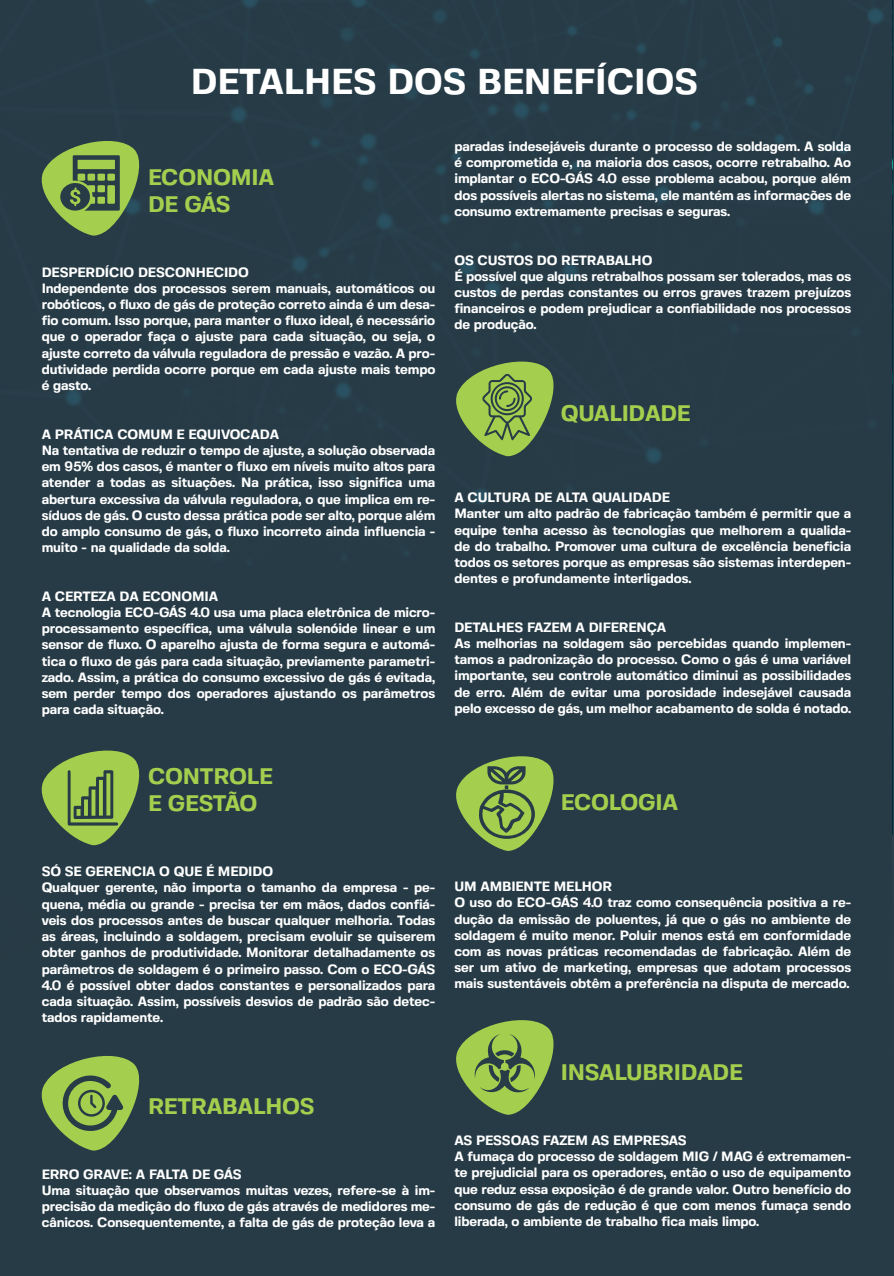
<style>
.page{position:relative;width:894px;height:1276px;background:#fff}
.page>*{position:absolute;margin:0;border:0;box-sizing:border-box;transform-origin:0 0}
.t1{font:700 36px "Fivo Sans";color:#fff}
.t2{font:700 22.5px "Fivo Sans";letter-spacing:-.01em;color:#a4cf4e}
.t3{font:700 13.5px/16.2px "Fivo Sans";letter-spacing:-.01em;color:#fff;text-align:justify}
</style>
<div class="page">
<div style="left:0;top:0;width:893px;height:1276px;background:#273b46"></div>
<img style="left:891px;top:1px;width:1px;height:834px">
<svg style="left:34px;top:131px;width:116px;height:105px;background:#597749"></svg>
<svg style="left:34px;top:740px;width:116px;height:105px;background:#607f49"></svg>
<svg style="left:34px;top:1045px;width:116px;height:106px;background:#607e49"></svg>
<svg style="left:448px;top:351px;width:116px;height:106px;background:#62814a"></svg>
<svg style="left:448px;top:746px;width:116px;height:105px;background:#5e7d49"></svg>
<svg style="left:448px;top:1010px;width:116px;height:105px;background:#618049"></svg>
<p class="t1" style="left:191px;top:59px;width:509px">DETALHES DOS BENEFÍCIOS</p>
<p class="t2" style="left:148px;top:163px;width:127px">ECONOMIA</p>
<p class="t2" style="left:148px;top:190px;width:84px">DE GÁS</p>
<p class="t3" style="left:42px;top:264px;width:209px">DESPERDÍCIO DESCONHECIDO</p>
<p class="t3" style="left:42px;top:280px;width:395px">Independente dos processos serem manuais, automáticos ou robóticos, o fluxo de gás de proteção correto ainda é um desa&shy;fio comum. Isso porque, para manter o fluxo ideal, é necessário que o operador faça o ajuste para cada situação, ou seja, o ajuste correto da válvula reguladora de pressão e vazão. A pro&shy;dutividade perdida ocorre porque em cada ajuste mais tempo é gasto.</p>
<p class="t3" style="left:42px;top:426px;width:239px">A PRÁTICA COMUM E EQUIVOCADA</p>
<p class="t3" style="left:42px;top:442px;width:395px">Na tentativa de reduzir o tempo de ajuste, a solução observada em 95% dos casos, é manter o fluxo em níveis muito altos para atender a todas as situações. Na prática, isso significa uma abertura excessiva da válvula reguladora, o que implica em re&shy;síduos de gás. O custo dessa prática pode ser alto, porque além do amplo consumo de gás, o fluxo incorreto ainda influencia - muito - na qualidade da solda.</p>
<p class="t3" style="left:42px;top:588px;width:178px">A CERTEZA DA ECONOMIA</p>
<p class="t3" style="left:42px;top:604px;width:395px">A tecnologia ECO-GÁS 4.0 usa uma placa eletrônica de micro&shy;processamento específica, uma válvula solenóide linear e um sensor de fluxo. O aparelho ajusta de forma segura e automá&shy;tica o fluxo de gás para cada situação, previamente parametri&shy;zado. Assim, a prática do consumo excessivo de gás é evitada, sem perder tempo dos operadores ajustando os parâmetros para cada situação.</p>
<p class="t3" style="left:454px;top:138px;width:398px">paradas indesejáveis durante o processo de soldagem. A solda é comprometida e, na maioria dos casos, ocorre retrabalho. Ao implantar o ECO-GÁS 4.0 esse problema acabou, porque além dos possíveis alertas no sistema, ele mantém as informações de consumo extremamente precisas e seguras.</p>
<p class="t3" style="left:454px;top:252px;width:199px">OS CUSTOS DO RETRABALHO</p>
<p class="t3" style="left:454px;top:268px;width:398px">É possível que alguns retrabalhos possam ser tolerados, mas os custos de perdas constantes ou erros graves trazem prejuízos financeiros e podem prejudicar a confiabilidade nos processos de produção.</p>
<p class="t2" style="left:560px;top:399px;width:131px">QUALIDADE</p>
<p class="t3" style="left:454px;top:489px;width:217px">A CULTURA DE ALTA QUALIDADE</p>
<p class="t3" style="left:454px;top:505px;width:398px">Manter um alto padrão de fabricação também é permitir que a equipe tenha acesso às tecnologias que melhorem a qualida&shy;de do trabalho. Promover uma cultura de excelência beneficia todos os setores porque as empresas são sistemas interdepen&shy;dentes e profundamente interligados.</p>
<p class="t3" style="left:454px;top:619px;width:213px">DETALHES FAZEM A DIFERENÇA</p>
<p class="t3" style="left:454px;top:635px;width:398px">As melhorias na soldagem são percebidas quando implemen&shy;tamos a padronização do processo. Como o gás é uma variável importante, seu controle automático diminui as possibilidades de erro. Além de evitar uma porosidade indesejável causada pelo excesso de gás, um melhor acabamento de solda é notado.</p>
<p class="t2" style="left:148px;top:763px;width:126px">CONTROLE</p>
<p class="t2" style="left:148px;top:790px;width:111px">E GESTÃO</p>
<p class="t2" style="left:560px;top:788px;width:119px">ECOLOGIA</p>
<p class="t3" style="left:42px;top:863px;width:233px">SÓ SE GERENCIA O QUE É MEDIDO</p>
<p class="t3" style="left:42px;top:879px;width:395px">Qualquer gerente, não importa o tamanho da empresa - pe&shy;quena, média ou grande - precisa ter em mãos, dados confiá&shy;veis dos processos antes de buscar qualquer melhoria. Todas as áreas, incluindo a soldagem, precisam evoluir se quiserem obter ganhos de produtividade. Monitorar detalhadamente os parâmetros de soldagem é o primeiro passo. Com o ECO-GÁS 4.0 é possível obter dados constantes e personalizados para cada situação. Assim, possíveis desvios de padrão são detec&shy;tados rapidamente.</p>
<p class="t2" style="left:148px;top:1092px;width:168px">RETRABALHOS</p>
<p class="t3" style="left:42px;top:1165px;width:201px">ERRO GRAVE: A FALTA DE GÁS</p>
<p class="t3" style="left:42px;top:1182px;width:395px">Uma situação que observamos muitas vezes, refere-se à im&shy;precisão da medição do fluxo de gás através de medidores me&shy;cânicos. Consequentemente, a falta de gás de proteção leva a</p>
<p class="t3" style="left:454px;top:878px;width:159px">UM AMBIENTE MELHOR</p>
<p class="t3" style="left:454px;top:894px;width:398px">O uso do ECO-GÁS 4.0 traz como consequência positiva a re&shy;dução da emissão de poluentes, já que o gás no ambiente de soldagem é muito menor. Poluir menos está em conformidade com as novas práticas recomendadas de fabricação. Além de ser um ativo de marketing, empresas que adotam processos mais sustentáveis obtêm a preferência na disputa de mercado.</p>
<p class="t2" style="left:560px;top:1058px;width:183px">INSALUBRIDADE</p>
<p class="t3" style="left:454px;top:1132px;width:234px">AS PESSOAS FAZEM AS EMPRESAS</p>
<p class="t3" style="left:454px;top:1148px;width:398px">A fumaça do processo de soldagem MIG / MAG é extremamen&shy;te prejudicial para os operadores, então o uso de equipamento que reduz essa exposição é de grande valor. Outro benefício do consumo de gás de redução é que com menos fumaça sendo liberada, o ambiente de trabalho fica mais limpo.</p>
</div>
